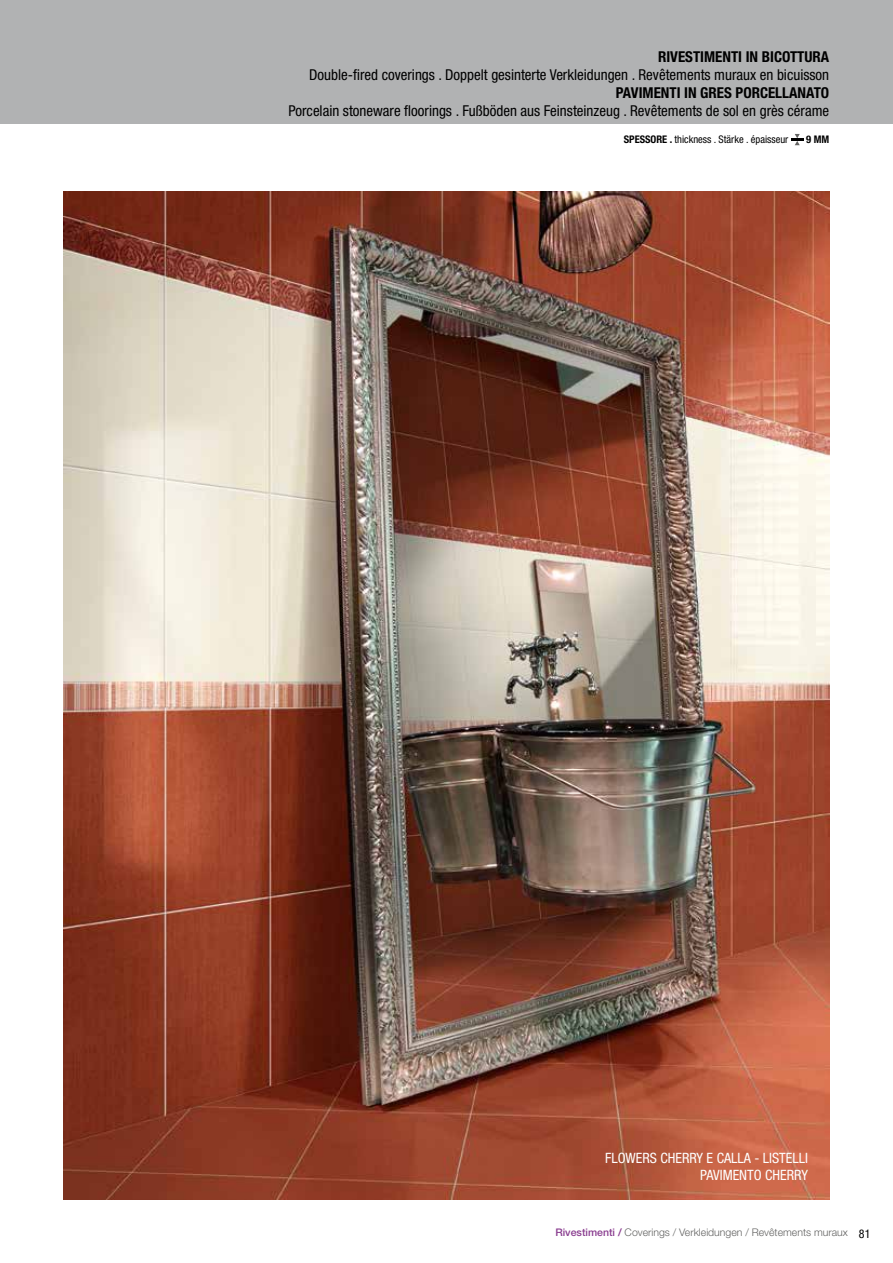
<style>
.page{position:relative;width:893px;height:1263px;background:#fff}
.page>*{position:absolute;margin:0;border:0;box-sizing:border-box;transform-origin:0 0}
.t1{font:condensed 15px "Helvetica Neue LT Std";color:#000}
.t2{font:700 condensed 15px "Helvetica Neue LT Std";color:#000}
.t3{font:condensed 14.25px/17.1px "Helvetica Neue LT Std";color:#fff;text-align:right}
.t4{font:300 10.5px "Helvetica Neue LT Std";color:#636362}
.t5{font:condensed 10.5px "Helvetica Neue LT Std";color:#000}
.t6{font:700 condensed 10.5px "Helvetica Neue LT Std";color:#000}
.s1{font-weight:700}
.s2{font-weight:500;color:#893c8f}
.s3{font-weight:400;font-stretch:condensed;font-size:12px;color:#000}
</style>
<div class="page">
<img style="left:64px;top:191px;width:765px;height:1008px">
<div style="left:0;top:0;width:893px;height:123px;background:#b1b2b3"></div>
<svg style="left:791px;top:134px;width:13px;height:11px"></svg>
<p class="t2" style="left:658px;top:47px;width:173px">RIVESTIMENTI IN BICOTTURA</p>
<p class="t1" style="left:309px;top:66px;width:521px">Double-fired coverings . Doppelt gesinterte Verkleidungen . Revêtements muraux en bicuisson</p>
<p class="t2" style="left:616px;top:83px;width:215px">PAVIMENTI IN GRES PORCELLANATO</p>
<p class="t1" style="left:289px;top:102px;width:542px">Porcelain stoneware floorings . Fußböden aus Feinsteinzeug . Revêtements de sol en grès cérame</p>
<p class="t5" style="left:624px;top:133px;width:166px"><span class="s1">SPESSORE .</span> thickness . Stärke . épaisseur</p>
<p class="t6" style="left:806px;top:133px;width:25px">9 MM</p>
<p class="t3" style="left:605px;top:1149px;width:204px">FLOWERS CHERRY E CALLA - LISTELLI<br>PAVIMENTO CHERRY</p>
<p class="t4" style="left:555px;top:1226px;width:317px"><span class="s2">Rivestimenti /</span> Coverings / Verkleidungen / Revêtements muraux <span class="s3">81</span></p>
</div>
